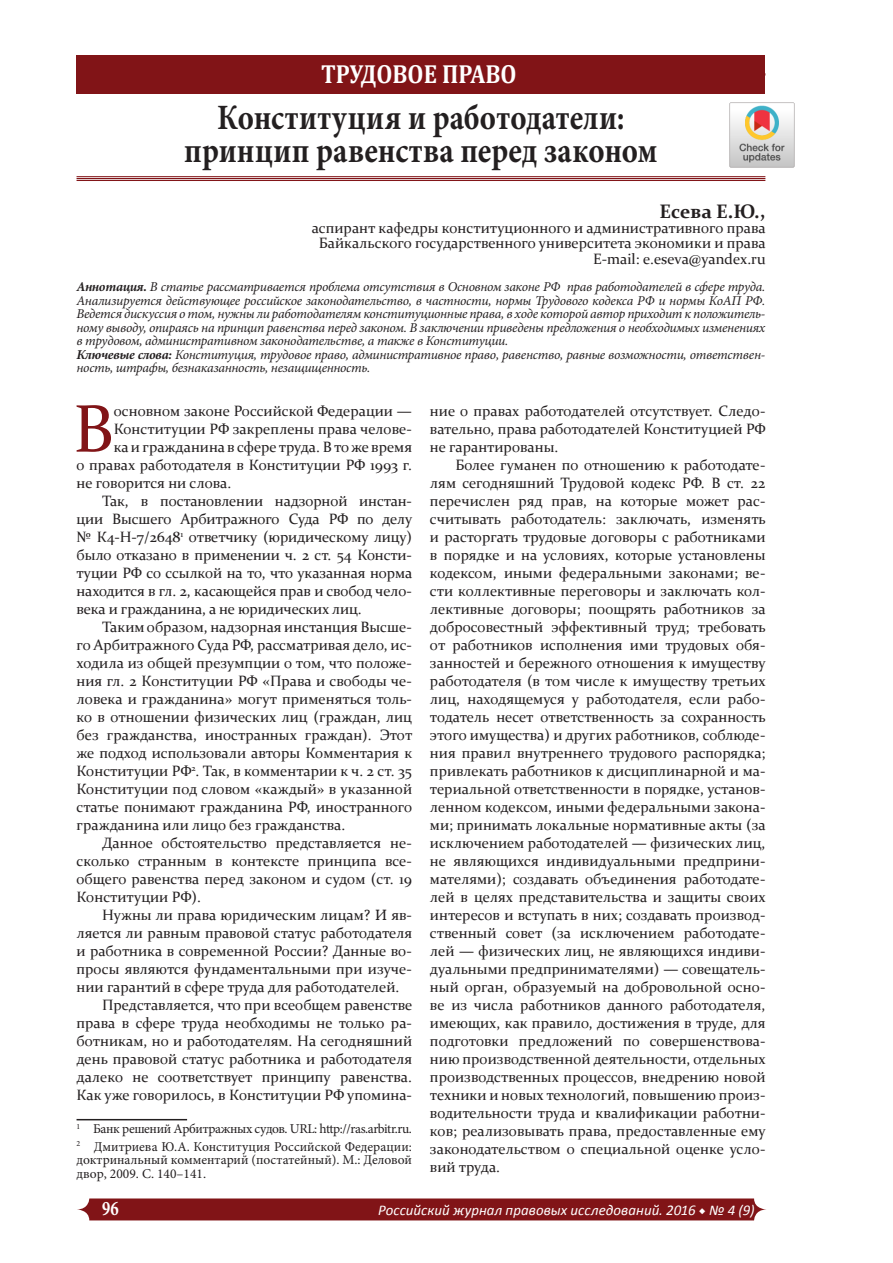
<style>
.page{position:relative;width:893px;height:1263px;background:#fff}
.page>*{position:absolute;margin:0;border:0;box-sizing:border-box;transform-origin:0 0}
.t1{font:67.65px "Constantia";color:#811417}
.Рубрика{font:700 35.7px/33px "Minion Pro";letter-spacing:.005em;color:#231f20;text-align:center;scale:.86 1}
.t2{font:700 26.25px "Cambria";color:#fff;scale:.88 1}
.t3{font:700 20.7px "Minion Pro";color:#fff;scale:.8 1}
.t4{font:700 19.5px "Constantia";color:#231f20}
.t5{font:15px/18px "Constantia";color:#231f20;text-align:justify}
.t6{font:italic 14.85px "Calibri";letter-spacing:.005em;color:#fff}
.t7{font:italic 13.5px/13.5px "Minion Pro";letter-spacing:-.02em;color:#231f20;text-align:justify}
.t8{font:13.5px/13.5px "Minion Pro";letter-spacing:-.015em;color:#231f20;text-align:justify}
.s1{font-weight:700}
.s2{font-family:"Minion Pro";font-weight:700;font-style:normal}
</style>
<div class="page">
<svg style="left:77px;top:1198px;width:689px;height:22px;background:#871f22"></svg>
<div style="left:77px;top:55px;width:688px;height:39px;background:#811417"></div>
<hr style="left:77px;top:180px;width:688px;height:1px;background:#811417">
<hr style="left:77px;top:178px;width:688px;height:1px;background:#811417">
<hr style="left:77px;top:176px;width:688px;height:1px;background:#811417">
<hr style="left:77px;top:1119px;width:110px;height:1px;background:#231f20">
<img style="left:729px;top:102px;width:66px;height:66px">
<h3 class="t2" style="left:321px;top:55px;width:224px">ТРУДОВОЕ ПРАВО</h3>
<p class="Рубрика" style="left:184px;top:100px;width:552px">Конституция и работодатели: принцип равенства перед законом</p>
<p class="t4" style="left:659px;top:197px;width:108px">Есева Е.Ю.,</p>
<p class="t5" style="left:312px;top:219px;width:456px;line-height:15px;text-align:center">аспирант кафедры конституционного и административного права<br>Байкальского государственного университета экономики и права</p>
<p class="t5" style="left:593px;top:249px;width:174px">E-mail: e.eseva@yandex.ru</p>
<p class="t7" style="left:77px;top:280px;width:690px"><span class="s1">Аннотация.</span> В статье рассматривается проблема отсутствия в Основном законе РФ прав работодателей в сфере труда.<br>Анализируется действующее российское законодательство, в частности, нормы Трудового кодекса РФ и нормы КоАП РФ.<br>Ведется дискуссия о том, нужны ли работодателям конституционные права, в ходе которой автор приходит к положитель&shy;ному выводу, опираясь на принцип равенства перед законом. В заключении приведены предложения о необходимых изменениях в трудовом, административном законодательстве, а также в Конституции.</p>
<p class="t7" style="left:77px;top:347px;width:690px"><span class="s1">Ключевые слова:</span> Конституция, трудовое право, административное право, равенство, равные возможности, ответствен&shy;ность, штрафы, безнаказанность, незащищенность.</p>
<p class="t1" style="left:73px;top:383px;width:42px">В</p>
<p class="t5" style="left:114px;top:401px;width:300px">основном законе Российской Федерации —</p>
<p class="t5" style="left:430px;top:401px;width:337px">ние о правах работодателей отсутствует. Следо&shy;вательно, права работодателей Конституцией РФ не гарантированы.</p>
<p class="t5" style="left:430px;top:455px;width:337px;text-indent:26px">Более гуманен по отношению к работодате&shy;лям сегодняшний Трудовой кодекс РФ. В ст. 22 перечислен ряд прав, на которые может рас&shy;считывать работодатель: заключать, изменять и расторгать трудовые договоры с работниками в порядке и на условиях, которые установлены кодексом, иными федеральными законами; ве&shy;сти коллективные переговоры и заключать кол&shy;лективные договоры; поощрять работников за добросовестный эффективный труд; требовать от работников исполнения ими трудовых обя&shy;занностей и бережного отношения к имуществу работодателя (в том числе к имуществу третьих лиц, находящемуся у работодателя, если рабо&shy;тодатель несет ответственность за сохранность этого имущества) и других работников, соблюде&shy;ния правил внутреннего трудового распорядка; привлекать работников к дисциплинарной и ма&shy;териальной ответственности в порядке, установ&shy;ленном кодексом, иными федеральными закона&shy;ми; принимать локальные нормативные акты (за исключением работодателей — физических лиц, не являющихся индивидуальными предприни&shy;мателями); создавать объединения работодате&shy;лей в целях представительства и защиты своих интересов и вступать в них; создавать производ&shy;ственный совет (за исключением работодате&shy;лей — физических лиц, не являющихся индиви&shy;дуальными предпринимателями) — совещатель&shy;ный орган, образуемый на добровольной осно&shy;ве из числа работников данного работодателя, имеющих, как правило, достижения в труде, для подготовки предложений по совершенствова&shy;нию производственной деятельности, отдельных производственных процессов, внедрению новой техники и новых технологий, повышению произ&shy;водительности труда и квалификации работни&shy;ков; реализовывать права, предоставленные ему законодательством о специальной оценке усло&shy;вий труда.</p>
<p class="t5" style="left:114px;top:419px;width:300px">Конституции РФ закреплены права челове-</p>
<p class="t5" style="left:114px;top:437px;width:300px">ка и гражданина в сфере труда. В то же время</p>
<p class="t5" style="left:77px;top:455px;width:337px">о правах работодателя в Конституции РФ 1993 г.</p>
<p class="t5" style="left:77px;top:473px;width:156px">не говорится ни слова.</p>
<p class="t5" style="left:77px;top:491px;width:337px;text-indent:26px">Так, в постановлении надзорной инстан&shy;ции Высшего Арбитражного Суда РФ по делу № К4-Н-7/2648<sup>1</sup> ответчику (юридическому лицу) было отказано в применении ч. 2 ст. 54 Консти&shy;туции РФ со ссылкой на то, что указанная норма находится в гл. 2, касающейся прав и свобод чело&shy;века и гражданина, а не юридических лиц.</p>
<p class="t5" style="left:77px;top:617px;width:337px;text-indent:26px">Таким образом, надзорная инстанция Высше&shy;го Арбитражного Суда РФ, рассматривая дело, ис&shy;ходила из общей презумпции о том, что положе&shy;ния гл. 2 Конституции РФ «Права и свободы че&shy;ловека и гражданина» могут применяться толь&shy;ко в отношении физических лиц (граждан, лиц без гражданства, иностранных граждан). Этот же подход использовали авторы Комментария к Конституции РФ<sup>2</sup>. Так, в комментарии к ч. 2 ст. 35<br>Конституции под словом «каждый» в указанной статье понимают гражданина РФ, иностранного гражданина или лицо без гражданства.</p>
<p class="t5" style="left:77px;top:833px;width:337px;text-indent:26px">Данное обстоятельство представляется не&shy;сколько странным в контексте принципа все&shy;общего равенства перед законом и судом (ст. 19<br>Конституции РФ).</p>
<p class="t5" style="left:77px;top:905px;width:337px;text-indent:26px">Нужны ли права юридическим лицам? И яв&shy;ляется ли равным правовой статус работодателя и работника в современной России? Данные во&shy;просы являются фундаментальными при изуче&shy;нии гарантий в сфере труда для работодателей.</p>
<p class="t5" style="left:77px;top:995px;width:337px;text-indent:26px">Представляется, что при всеобщем равенстве права в сфере труда необходимы не только ра&shy;ботникам, но и работодателям. На сегодняшний день правовой статус работника и работодателя далеко не соответствует принципу равенства.<br>Как уже говорилось, в Конституции РФ упомина-</p>
<p class="t8" style="left:77px;top:1122px;width:337px"><sup>1</sup> Банк решений Арбитражных судов. URL: http://ras.arbitr.ru.</p>
<p class="t8" style="left:77px;top:1140px;width:337px"><sup>2</sup> Дмитриева Ю.А. Конституция Российской Федерации: доктринальный комментарий (постатейный). М.: Деловой двор, 2009. С. 140–141.</p>
<h3 class="t3" style="left:102px;top:1194px;width:22px">96</h3>
<p class="t6" style="left:378px;top:1200px;width:378px">Российский журнал правовых исследований. 2016 <span class="s2">◆</span> № 4 (9)</p>
</div>
